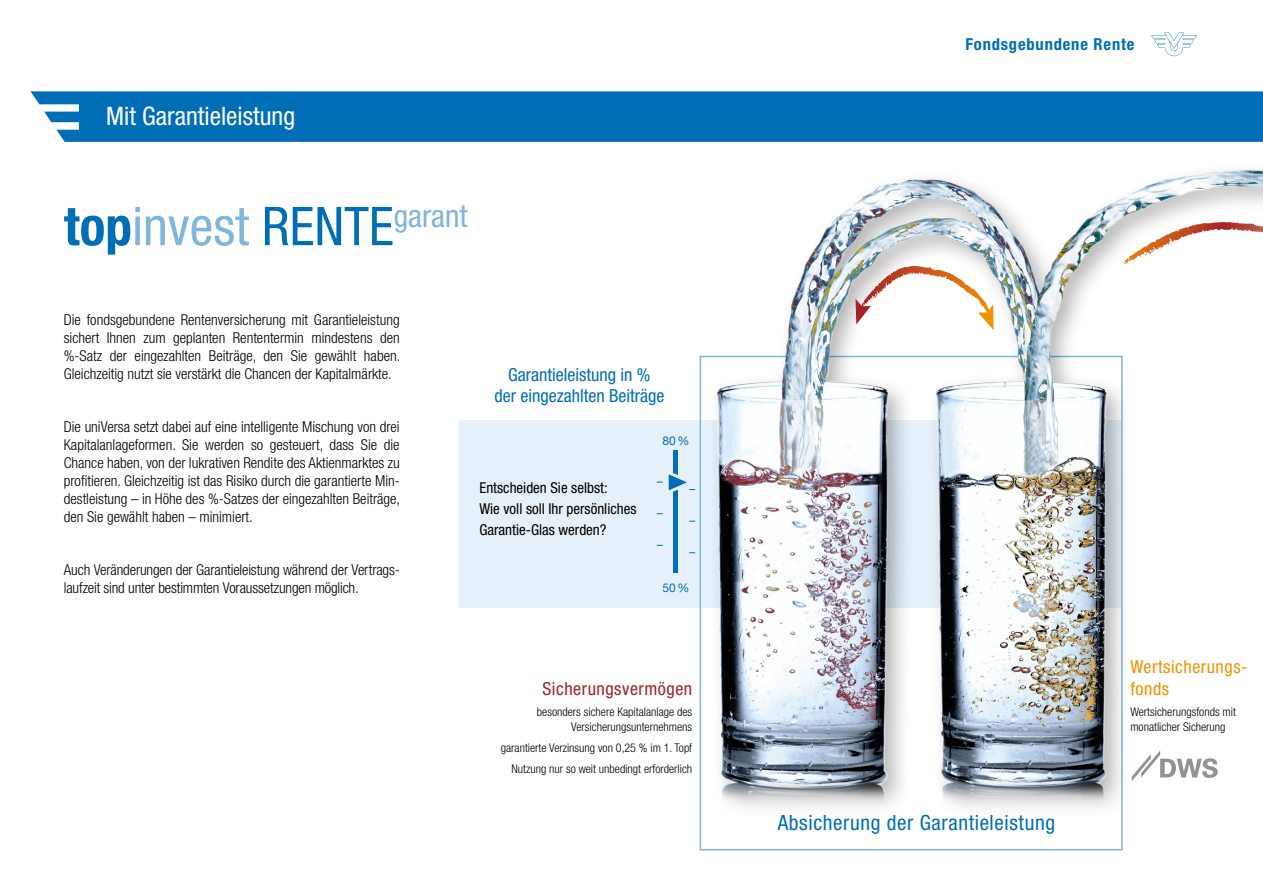
<style>
.page{position:relative;width:1263px;height:893px;background:#fff}
.page>*{position:absolute;margin:0;border:0;box-sizing:border-box;transform-origin:0 0}
.t1{font:condensed 53.55px "Helvetica Neue LT Std";color:#80b6db}
.t2{font:condensed 25.5px "Helvetica Neue LT Std";color:#fff}
.t3{font:condensed 21px "Helvetica Neue LT Std";letter-spacing:.03em;color:#006eb7}
.t4{font:condensed 18px/21.6px "Helvetica Neue LT Std";color:#006eb7;text-align:center}
.t5{font:condensed 18px/21.6px "Helvetica Neue LT Std";letter-spacing:.03em;color:#f39100}
.t6{font:condensed 18px "Helvetica Neue LT Std";letter-spacing:.03em;color:#a42225}
.t7{font:700 condensed 16.5px "Helvetica Neue LT Std";letter-spacing:.05em;color:#006eb7}
.t8{font:300 condensed 15px/18px "Helvetica Neue LT Std";letter-spacing:-.005em;color:#000;text-align:justify}
.t9{font:condensed 15px/21px "Helvetica Neue LT Std";color:#000}
.t10{font:300 condensed 12px/14.4px "Helvetica Neue LT Std";color:#000;text-align:right}
.t11{font:12px "Helvetica Neue LT Std";color:#006eb7}
.s1{font-weight:700;color:#006eb7}
.s2{color:#006eb7}
.s3{font-size:12.15px}
</style>
<div class="page">
<div style="left:459px;top:420px;width:662px;height:187px;background:#e6f0f8"></div>
<div style="left:31px;top:91px;width:1232px;height:51px;background:#006eb7"></div>
<svg style="left:1151px;top:33px;width:46px;height:23px"></svg>
<img style="left:630px;top:130px;width:633px;height:684px">
<svg style="left:855px;top:266px;width:65px;height:58px"></svg>
<svg style="left:978px;top:304px;width:16px;height:26px"></svg>
<svg style="left:1124px;top:222px;width:102px;height:42px"></svg>
<hr style="left:674px;top:450px;width:4px;height:123px;background:#006eb7">
<svg style="left:657px;top:467px;width:38px;height:30px"></svg>
<svg style="left:1132px;top:750px;width:86px;height:31px"></svg>
<h2 class="t2" style="left:106px;top:101px;width:190px">Mit Garantieleistung</h2>
<h1 class="t1" style="left:64px;top:195px;width:405px"><span class="s1">top</span>invest <span class="s2">RENTE</span><sup>garant</sup></h1>
<p class="t8" style="left:64px;top:310px;width:338px">Die fondsgebundene Rentenversicherung mit Garantieleistung sichert Ihnen zum geplanten Rententermin mindestens den %-Satz der eingezahlten Beiträge, den Sie gewählt haben.<br>Gleichzeitig nutzt sie verstärkt die Chancen der Kapitalmärkte.</p>
<p class="t8" style="left:64px;top:417px;width:338px">Die uniVersa setzt dabei auf eine intelligente Mischung von drei Kapitalanlageformen. Sie werden so gesteuert, dass Sie die Chance haben, von der lukrativen Rendite des Aktienmarktes zu profitieren. Gleichzeitig ist das Risiko durch die garantierte Min&shy;destleistung – in Höhe des %-Satzes der eingezahlten Beiträge, den Sie gewählt haben – minimiert.</p>
<p class="t8" style="left:64px;top:560px;width:337px">Auch Veränderungen der Garantieleistung während der Vertrags&shy;laufzeit sind unter bestimmten Voraussetzungen möglich.</p>
<p class="t4" style="left:494px;top:363px;width:172px">Garantieleistung in %<br>der eingezahlten Beiträge</p>
<p class="t9" style="left:479px;top:477px;width:159px">Entscheiden Sie selbst:<br>Wie voll soll Ihr persönliches<br>Garantie-Glas werden?</p>
<p class="t11" style="left:662px;top:434px;width:29px">80%</p>
<p class="t11" style="left:662px;top:580px;width:28px">50%</p>
<p class="t6" style="left:542px;top:678px;width:151px">Sicherungsvermögen</p>
<p class="t10" style="left:537px;top:705px;width:157px">besonders sichere Kapitalanlage des<br>Versicherungsunternehmens</p>
<p class="t10" style="left:501px;top:737px;width:193px;line-height:20.9px"><span class="s3">g</span>arantierte Verzinsung von 0,25 % im 1. Topf<br>Nutzung nur so weit unbedingt erforderlich</p>
<p class="t7" style="left:965px;top:34px;width:171px">Fondsgebundene Rente</p>
<p class="t5" style="left:1130px;top:656px;width:119px">Wertsicherungs&shy;fonds</p>
<h3 class="t3" style="left:778px;top:810px;width:279px">Absicherung der Garantieleistung</h3>
<p class="t10" style="left:1130px;top:705px;width:107px;text-align:left">Wertsicherungsfonds mit monatlicher Sicherung</p>
</div>
